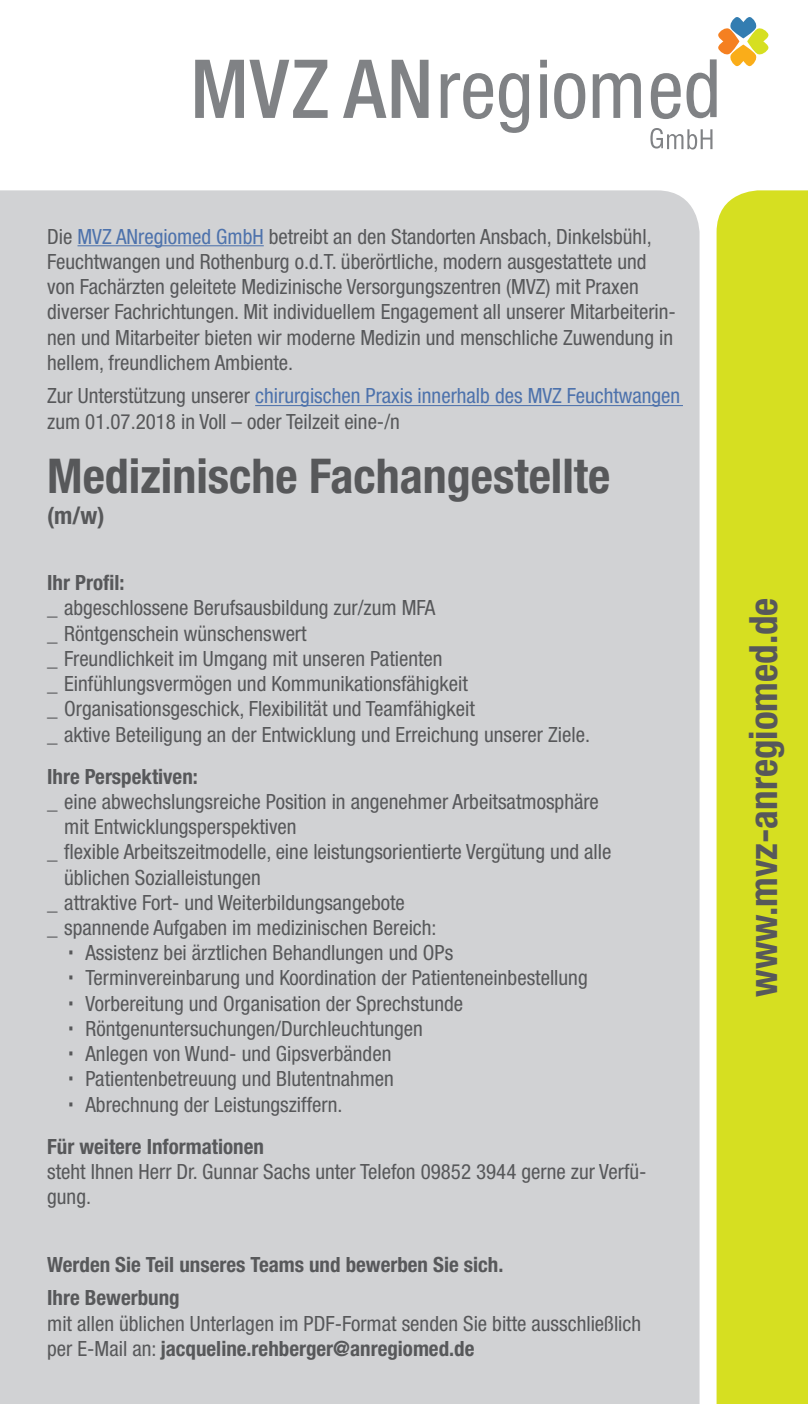
<style>
.page{position:relative;width:808px;height:1404px;background:#fff}
.page>*{position:absolute;margin:0;border:0;box-sizing:border-box;transform-origin:0 0}
.t1{font:700 condensed 48px "Helvetica Neue LT Std";color:#57585a}
.t2{font:700 condensed 39px "Helvetica Neue LT Std";color:#57585a}
.t3{font:700 condensed 24px "Helvetica Neue LT Std";color:#57585a}
.Anzeige_Fließtext{font:condensed 21px/25.2px "Helvetica Neue LT Std";color:#57585a}
.Anzeige_Fließtext-2{font:700 condensed 21px "Helvetica Neue LT Std";color:#57585a}
.Anzeige_Aufzählung{font:700 condensed 21px "Helvetica Neue LT Std";color:#57585a}
.s1{color:#4d72ac}
.s2{font-weight:700}
</style>
<div class="page">
<div style="left:716px;top:190px;width:92px;height:1213px;background:#d6df21"></div>
<div style="left:0;top:190px;width:699px;height:1213px;background:#d1d2d4"></div>
<svg style="left:195px;top:60px;width:133px;height:58px"></svg>
<svg style="left:343px;top:60px;width:43px;height:58px"></svg>
<svg style="left:392px;top:60px;width:36px;height:58px"></svg>
<svg style="left:441px;top:73px;width:52px;height:46px"></svg>
<svg style="left:499px;top:73px;width:30px;height:60px"></svg>
<div style="left:540px;top:74px;width:7px;height:44px;background:#808285"></div>
<div style="left:540px;top:60px;width:7px;height:8px;background:#808285"></div>
<svg style="left:554px;top:73px;width:31px;height:46px"></svg>
<svg style="left:593px;top:73px;width:48px;height:45px"></svg>
<svg style="left:650px;top:128px;width:62px;height:21px"></svg>
<svg style="left:651px;top:17px;width:117px;height:102px"></svg>
<hr style="left:78px;top:245px;width:186px;height:1px;background:#4d72ac">
<hr style="left:255px;top:405px;width:428px;height:1px;background:#4d72ac">
<svg style="left:69px;top:950px;width:4px;height:4px"></svg>
<svg style="left:69px;top:975px;width:4px;height:4px"></svg>
<svg style="left:69px;top:1000px;width:4px;height:5px"></svg>
<svg style="left:69px;top:1026px;width:4px;height:4px"></svg>
<svg style="left:69px;top:1051px;width:4px;height:4px"></svg>
<svg style="left:69px;top:1076px;width:4px;height:4px"></svg>
<svg style="left:69px;top:1101px;width:4px;height:4px"></svg>
<p class="Anzeige_Fließtext" style="left:47px;top:223px;width:630px">Die <span class="s1">MVZ ANregiomed GmbH</span> betreibt an den Standorten Ansbach, Dinkelsbühl, Feuchtwangen und Rothenburg o.d.T. überörtliche, modern ausgestattete und von Fachärzten geleitete Medizinische Versorgungszentren (MVZ) mit Praxen diverser Fachrichtungen. Mit individuellem Engagement all unserer Mitarbeiterin&shy;nen und Mitarbeiter bieten wir moderne Medizin und menschliche Zuwendung in hellem, freundlichem Ambiente.</p>
<p class="Anzeige_Fließtext" style="left:47px;top:383px;width:635px">Zur Unterstützung unserer <span class="s1">chirurgischen Praxis innerhalb des MVZ Feuchtwangen </span>zum 01.07.2018 in Voll – oder Teilzeit eine-/n</p>
<p class="t1" style="left:47px;top:446px;width:565px">Medizinische Fachangestellte</p>
<p class="t3" style="left:47px;top:501px;width:59px">(m/w)</p>
<p class="Anzeige_Aufzählung" style="left:47px;top:570px;width:79px">Ihr Profil:</p>
<p class="Anzeige_Fließtext" style="left:47px;top:595px;width:389px">_ abgeschlossene Berufsausbildung zur/zum MFA</p>
<p class="Anzeige_Fließtext" style="left:47px;top:620px;width:261px">_ Röntgenschein wünschenswert</p>
<p class="Anzeige_Fließtext" style="left:47px;top:645px;width:397px">_ Freundlichkeit im Umgang mit unseren Patienten</p>
<p class="Anzeige_Fließtext" style="left:47px;top:671px;width:422px">_ Einfühlungsvermögen und Kommunikationsfähigkeit</p>
<p class="Anzeige_Fließtext" style="left:47px;top:696px;width:429px">_ Organisationsgeschick, Flexibilität und Teamfähigkeit</p>
<p class="Anzeige_Fließtext" style="left:47px;top:721px;width:544px">_ aktive Beteiligung an der Entwicklung und Erreichung unserer Ziele.</p>
<p class="Anzeige_Aufzählung" style="left:47px;top:763px;width:152px">Ihre Perspektiven:</p>
<p class="Anzeige_Fließtext" style="left:64px;top:788px;width:536px;text-indent:-17px">_ eine abwechslungsreiche Position in angenehmer Arbeitsatmosphäre mit Entwicklungsperspektiven</p>
<p class="Anzeige_Fließtext" style="left:64px;top:839px;width:549px;text-indent:-17px">_ flexible Arbeitszeitmodelle, eine leistungsorientierte Vergütung und alle üblichen Sozialleistungen</p>
<p class="Anzeige_Fließtext" style="left:47px;top:889px;width:359px">_ attraktive Fort- und Weiterbildungsangebote</p>
<p class="Anzeige_Fließtext" style="left:47px;top:914px;width:391px">_ spannende Aufgaben im medizinischen Bereich:</p>
<p class="Anzeige_Fließtext" style="left:85px;top:940px;width:369px">Assistenz bei ärztlichen Behandlungen und OPs</p>
<p class="Anzeige_Fließtext" style="left:85px;top:965px;width:504px">Terminvereinbarung und Koordination der Patienteneinbestellung</p>
<p class="Anzeige_Fließtext" style="left:85px;top:990px;width:379px">Vorbereitung und Organisation der Sprechstunde</p>
<p class="Anzeige_Fließtext" style="left:85px;top:1015px;width:339px">Röntgenuntersuchungen/Durchleuchtungen</p>
<p class="Anzeige_Fließtext" style="left:85px;top:1040px;width:307px">Anlegen von Wund- und Gipsverbänden</p>
<p class="Anzeige_Fließtext" style="left:85px;top:1066px;width:310px">Patientenbetreuung und Blutentnahmen</p>
<p class="Anzeige_Fließtext" style="left:85px;top:1091px;width:258px">Abrechnung der Leistungsziffern.</p>
<p class="Anzeige_Fließtext" style="left:47px;top:1133px;width:601px"><span class="s2">Für weitere Informationen<br></span>steht Ihnen Herr Dr. Gunnar Sachs unter Telefon 09852 3944 gerne zur Verfü&shy;gung.</p>
<p class="Anzeige_Fließtext-2" style="left:47px;top:1251px;width:458px">Werden Sie Teil unseres Teams und bewerben Sie sich.</p>
<p class="Anzeige_Fließtext" style="left:47px;top:1284px;width:595px"><span class="s2">Ihre Bewerbung<br></span>mit allen üblichen Unterlagen im PDF-Format senden Sie bitte ausschließlich per E-Mail an: <span class="s2">jacqueline.rehberger@anregiomed.de</span></p>
<p class="t2" style="left:740px;top:996px;width:401px;rotate:-90deg">www.mvz-anregiomed.de</p>
</div>
